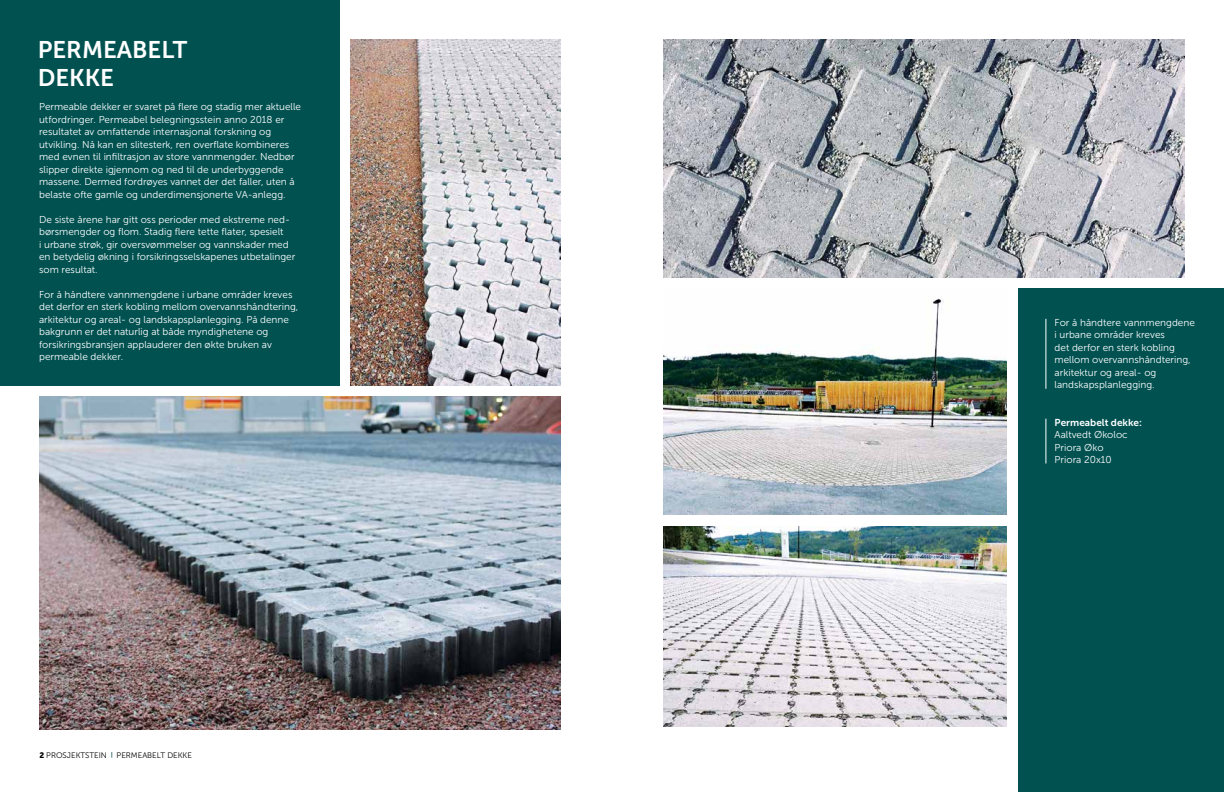
<style>
.page{position:relative;width:1224px;height:792px;background:#fff}
.page>*{position:absolute;margin:0;border:0;box-sizing:border-box;transform-origin:0 0}
.t1{font:24px/28.8px "Museo Sans 700";color:#fff}
.t2{font:10px/12.5px "Museo Sans 300";color:#fff}
.t3{font:10px "Museo Sans 700";color:#fff}
.t4{font:8px "Museo Sans 300";color:#000}
.s1{font-family:"Museo Sans 900"}
</style>
<div class="page">
<img style="left:663px;top:298px;width:344px;height:217px">
<img style="left:663px;top:526px;width:344px;height:200px">
<img style="left:40px;top:396px;width:521px;height:334px">
<div style="left:1018px;top:289px;width:206px;height:503px;background:#025151"></div>
<hr style="left:1045px;top:319px;width:1px;height:70px;background:#fff">
<hr style="left:1045px;top:419px;width:1px;height:44px;background:#fff">
<img style="left:663px;top:40px;width:521px;height:237px">
<img style="left:350px;top:40px;width:211px;height:346px">
<div style="left:0;top:0;width:339px;height:386px;background:#025151"></div>
<h1 class="t1" style="left:38px;top:35px;width:151px">PERMEABELT<br>DEKKE</h1>
<p class="t2" style="left:39px;top:101px;width:263px">Permeable dekker er svaret på flere og stadig mer aktuelle utfordringer. Permeabel belegningsstein anno 2018 er resultatet av omfattende internasjonal forskning og utvikling. Nå kan en slitesterk, ren overflate kombineres med evnen til infiltrasjon av store vannmengder. Nedbør slipper direkte igjennom og ned til de underbyggende massene. Dermed fordrøyes vannet der det faller, uten å belaste ofte gamle og underdimensjonerte VA-anlegg.</p>
<p class="t2" style="left:39px;top:213px;width:258px">De siste årene har gitt oss perioder med ekstreme ned&shy;børsmengder og flom. Stadig flere tette flater, spesielt<br>i urbane strøk, gir oversvømmelser og vannskader med en betydelig økning i forsikringsselskapenes utbetalinger som resultat.</p>
<p class="t2" style="left:39px;top:288px;width:261px">For å håndtere vannmengdene i urbane områder kreves det derfor en sterk kobling mellom overvannshåndtering, arkitektur og areal- og landskapsplanlegging. På denne bakgrunn er det naturlig at både myndighetene og forsikringsbransjen applauderer den økte bruken av permeable dekker.</p>
<p class="t4" style="left:40px;top:751px;width:154px"><span class="s1">2</span> PROSJEKTSTEIN PERMEABELT DEKKE</p>
<p class="t2" style="left:1055px;top:316px;width:142px">For å håndtere vannmengdene i urbane områder kreves<br>det derfor en sterk kobling mellom overvannshåndtering, arkitektur og areal- og landskapsplanlegging.</p>
<p class="t3" style="left:1055px;top:417px;width:89px">Permeabelt dekke:</p>
<p class="t2" style="left:1055px;top:429px;width:75px">Aaltvedt Økoloc<br>Priora Øko<br>Priora 20x10</p>
</div>
